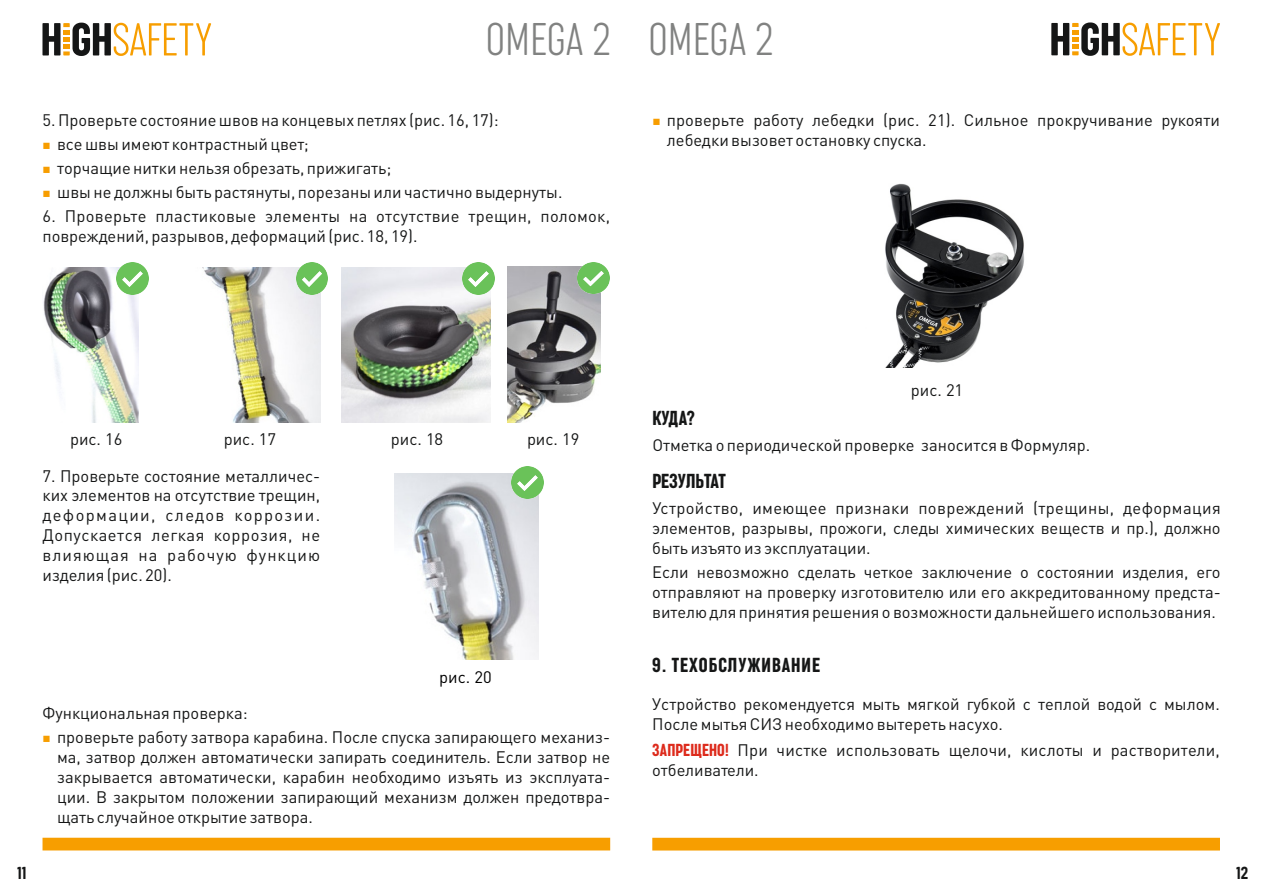
<style>
.page{position:relative;width:1263px;height:893px;background:#fff}
.page>*{position:absolute;margin:0;border:0;box-sizing:border-box;transform-origin:0 0}
.t1{font:200 47.4px "Sugo Pro Classic";color:#818281}
.t2{font:21px "Sugo Pro Classic";letter-spacing:.045em;color:#151616}
.t3{font:21px "Sugo Pro Classic";color:#151616}
.t4{font:18px "Sugo Pro Classic";color:#151616}
.t5{font:16.5px/20px "DIN Pro";color:#151616}
.t6{font:16.5px "DIN Pro";color:#000}
.s1{font-family:"Sugo Pro Classic";font-size:18px;color:#dd2b1c}
</style>
<div class="page">
<img style="left:394px;top:473px;width:144px;height:187px">
<img style="left:507px;top:267px;width:93px;height:155px">
<img style="left:342px;top:267px;width:149px;height:155px">
<svg style="left:42px;top:23px;width:169px;height:33px"></svg>
<svg style="left:1051px;top:22px;width:169px;height:34px"></svg>
<div style="left:43px;top:838px;width:567px;height:12px;background:#f79e00"></div>
<div style="left:652px;top:838px;width:568px;height:12px;background:#f79e00"></div>
<img style="left:463px;top:262px;width:32px;height:32px">
<img style="left:578px;top:262px;width:31px;height:32px">
<img style="left:511px;top:467px;width:32px;height:31px">
<img style="left:43px;top:267px;width:96px;height:156px">
<img style="left:117px;top:262px;width:31px;height:32px">
<img style="left:202px;top:267px;width:118px;height:155px">
<img style="left:296px;top:263px;width:32px;height:31px">
<img style="left:885px;top:183px;width:140px;height:185px">
<h1 class="t1" style="left:486px;top:16px;width:289px">OMEGA 2 OMEGA 2</h1>
<p class="t5" style="left:57px;top:110px;width:507px;line-height:24px;text-indent:-15px">5. Проверьте состояние швов на концевых петлях (рис. 16, 17):<br>все швы имеют контрастный цвет;<br>торчащие нитки нельзя обрезать, прижигать;<br>швы не должны быть растянуты, порезаны или частично выдернуты.</p>
<p class="t5" style="left:42px;top:208px;width:569px">6. Проверьте пластиковые элементы на отсутствие трещин, поломок, повреждений, разрывов, деформаций (рис. 18, 19).</p>
<p class="t5" style="left:667px;top:112px;width:554px">проверьте работу лебедки (рис. 21). Сильное прокручивание рукояти лебедки вызовет остановку спуска.</p>
<p class="t5" style="left:224px;top:431px;width:54px">рис. 17</p>
<p class="t5" style="left:391px;top:431px;width:54px">рис. 18</p>
<p class="t5" style="left:527px;top:431px;width:54px">рис. 19</p>
<p class="t5" style="left:42px;top:467px;width:279px;text-align:justify">7. Проверьте состояние металличес&shy;ких элементов на отсутствие трещин, деформации, следов коррозии.<br>Допускается легкая коррозия, не влияющая на рабочую функцию изделия (рис. 20).</p>
<p class="t5" style="left:70px;top:431px;width:54px">рис. 16</p>
<p class="t6" style="left:439px;top:671px;width:54px">рис. 20</p>
<p class="t5" style="left:57px;top:702px;width:554px;line-height:24px;text-indent:-15px">Функциональная проверка:<br>проверьте работу затвора карабина. После спуска запирающего механиз-</p>
<p class="t5" style="left:57px;top:748px;width:554px;text-align:justify">ма, затвор должен автоматически запирать соединитель. Если затвор не закрывается автоматически, карабин необходимо изъять из эксплуата&shy;ции. В закрытом положении запирающий механизм должен предотвра&shy;щать случайное открытие затвора.</p>
<p class="t5" style="left:911px;top:381px;width:54px">рис. 21</p>
<p class="t2" style="left:652px;top:407px;width:44px">КУДА?</p>
<p class="t5" style="left:652px;top:437px;width:440px">Отметка о периодической проверке заносится в Формуляр.</p>
<p class="t3" style="left:652px;top:470px;width:75px">РЕЗУЛЬТАТ</p>
<p class="t5" style="left:652px;top:500px;width:570px;text-align:justify">Устройство, имеющее признаки повреждений (трещины, деформация элементов, разрывы, прожоги, следы химических веществ и пр.), должно быть изъято из эксплуатации.</p>
<p class="t5" style="left:652px;top:563px;width:570px;text-align:justify">Если невозможно сделать четкое заключение о состоянии изделия, его отправляют на проверку изготовителю или его аккредитованному предста&shy;вителю для принятия решения о возможности дальнейшего использования.</p>
<p class="t2" style="left:652px;top:654px;width:169px">9. ТЕХОБСЛУЖИВАНИЕ</p>
<p class="t5" style="left:652px;top:696px;width:569px">Устройство рекомендуется мыть мягкой губкой с теплой водой с мылом.<br>После мытья СИЗ необходимо вытереть насухо.</p>
<p class="t5" style="left:652px;top:741px;width:569px;line-height:21px"><span class="s1">ЗАПРЕЩЕНО!</span> При чистке использовать щелочи, кислоты и растворители, отбеливатели.</p>
<p class="t4" style="left:17px;top:864px;width:11px">11</p>
<p class="t4" style="left:1236px;top:863px;width:13px">12</p>
</div>
